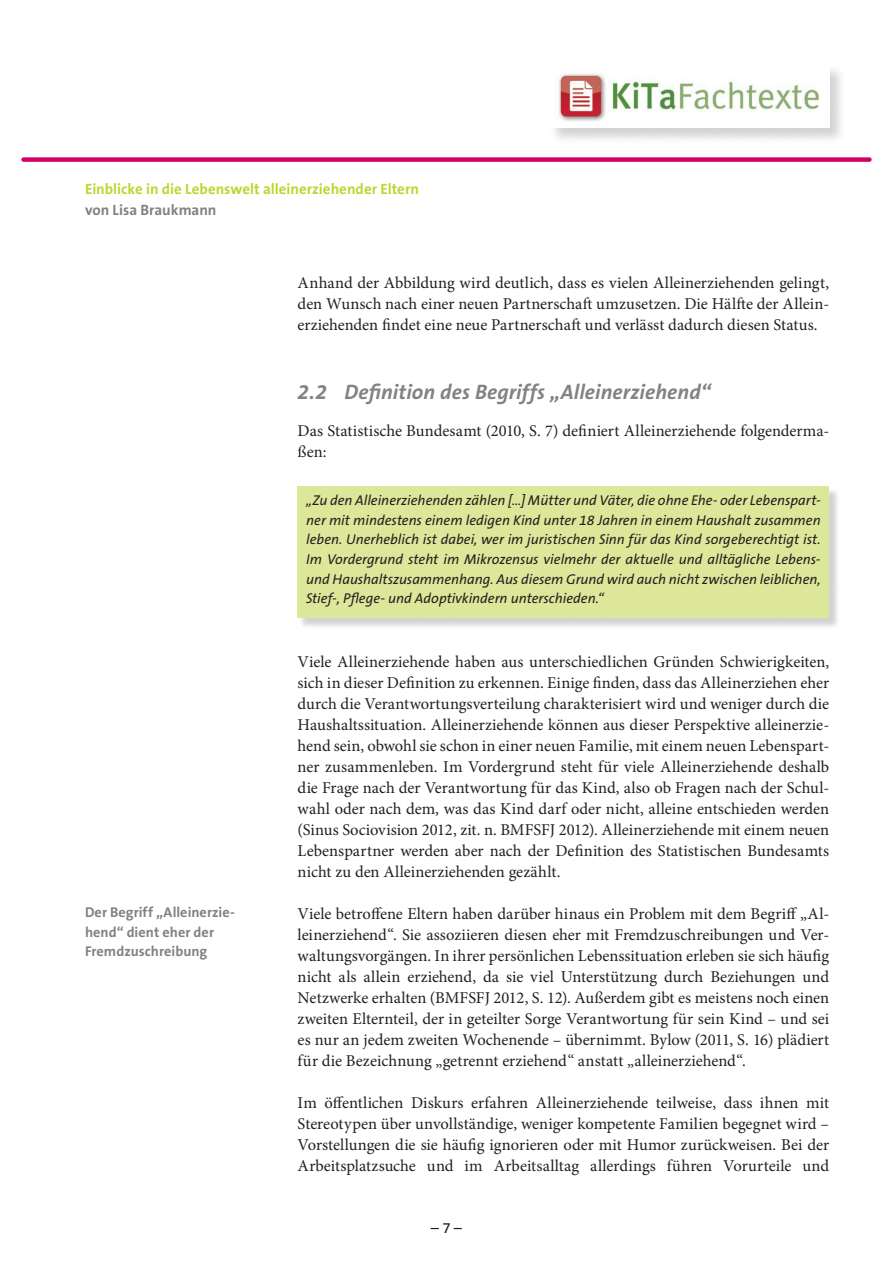
<style>
.page{position:relative;width:893px;height:1263px;background:#fff}
.page>*{position:absolute;margin:0;border:0;box-sizing:border-box;transform-origin:0 0}
.Überschrift_2{font:italic 700 21px "The Sans B7";letter-spacing:.005em;color:#808285}
.Studientext-Fließtex{font:16.5px/21px "Minion Pro";color:#231f20;text-align:justify}
.t1{font:700 15px "The Sans B7";color:#bed630}
.t2{font:700 15px "The Sans B7";color:#808285}
.t3{font:15px "The Sans B5 Plain";color:#231f20}
.Farbiger_Kasten{font:italic 14.25px/19.5px "The Sans B5 Plain";color:#231f20;text-align:justify}
.t4{font:700 14.25px/19.5px "The Sans B7";letter-spacing:.005em;color:#808285}
</style>
<div class="page">
<div style="left:24px;top:157px;width:845px;height:5px;background:#d10364"></div>
<div style="left:548px;top:63px;width:298px;height:82px;background:#231f20;opacity:.2"></div>
<img style="left:549px;top:64px;width:280px;height:64px">
<div style="left:299px;top:488px;width:541px;height:141px;background:#231f20;opacity:.2"></div>
<div style="left:298px;top:486px;width:531px;height:132px;background:#dde799"></div>
<p class="t1" style="left:85px;top:181px;width:335px">Einblicke in die Lebenswelt alleinerziehender Eltern</p>
<p class="t2" style="left:85px;top:202px;width:133px">von Lisa Braukmann</p>
<p class="Studientext-Fließtex" style="left:298px;top:273px;width:533px">Anhand der Abbildung wird deutlich, dass es vielen Alleinerziehenden gelingt, den Wunsch nach einer neuen Partnerschaft umzusetzen. Die Hälfte der Allein&shy;erziehenden findet eine neue Partnerschaft und verlässt dadurch diesen Status.</p>
<p class="Überschrift_2" style="left:298px;top:380px;width:415px">2.2 Definition des Begriffs „Alleinerziehend“</p>
<p class="Studientext-Fließtex" style="left:298px;top:420px;width:533px">Das Statistische Bundesamt (2010, S. 7) definiert Alleinerziehende folgenderma&shy;ßen:</p>
<p class="t4" style="left:85px;top:903px;width:151px">Der Begriff „Alleinerzie&shy;hend“ dient eher der<br>Fremdzuschreibung</p>
<p class="Farbiger_Kasten" style="left:306px;top:491px;width:516px">„Zu den Alleinerziehenden zählen […] Mütter und Väter, die ohne Ehe- oder Lebenspart&shy;ner mit mindestens einem ledigen Kind unter 18 Jahren in einem Haushalt zusammen leben. Unerheblich ist dabei, wer im juristischen Sinn für das Kind sorgeberechtigt ist.<br>Im Vordergrund steht im Mikrozensus vielmehr der aktuelle und alltägliche Lebens&shy;und Haushaltszusammenhang. Aus diesem Grund wird auch nicht zwischen leiblichen, Stief-, Pflege- und Adoptivkindern unterschieden.“</p>
<p class="Studientext-Fließtex" style="left:298px;top:651px;width:533px">Viele Alleinerziehende haben aus unterschiedlichen Gründen Schwierigkeiten, sich in dieser Definition zu erkennen. Einige finden, dass das Alleinerziehen eher durch die Verantwortungsverteilung charakterisiert wird und weniger durch die Haushaltssituation. Alleinerziehende können aus dieser Perspektive alleinerzie&shy;hend sein, obwohl sie schon in einer neuen Familie, mit einem neuen Lebenspart&shy;ner zusammenleben. Im Vordergrund steht für viele Alleinerziehende deshalb die Frage nach der Verantwortung für das Kind, also ob Fragen nach der Schul&shy;wahl oder nach dem, was das Kind darf oder nicht, alleine entschieden werden (Sinus Sociovision 2012, zit. n. BMFSFJ 2012). Alleinerziehende mit einem neuen Lebenspartner werden aber nach der Definition des Statistischen Bundesamts nicht zu den Alleinerziehenden gezählt.</p>
<p class="Studientext-Fließtex" style="left:298px;top:903px;width:533px">Viele betroffene Eltern haben darüber hinaus ein Problem mit dem Begriff „Al&shy;leinerziehend“. Sie assoziieren diesen eher mit Fremdzuschreibungen und Ver&shy;waltungsvorgängen. In ihrer persönlichen Lebenssituation erleben sie sich häufig nicht als allein erziehend, da sie viel Unterstützung durch Beziehungen und Netzwerke erhalten (BMFSFJ 2012, S. 12). Außerdem gibt es meistens noch einen zweiten Elternteil, der in geteilter Sorge Verantwortung für sein Kind – und sei es nur an jedem zweiten Wochenende – übernimmt. Bylow (2011, S. 16) plädiert für die Bezeichnung „getrennt erziehend“ anstatt „alleinerziehend“.</p>
<p class="Studientext-Fließtex" style="left:298px;top:1092px;width:533px">Im öffentlichen Diskurs erfahren Alleinerziehende teilweise, dass ihnen mit Stereotypen über unvollständige, weniger kompetente Familien begegnet wird – Vorstellungen die sie häufig ignorieren oder mit Humor zurückweisen. Bei der Arbeitsplatzsuche und im Arbeitsalltag allerdings führen Vorurteile und</p>
<p class="t3" style="left:431px;top:1219px;width:33px">– 7 –</p>
</div>
